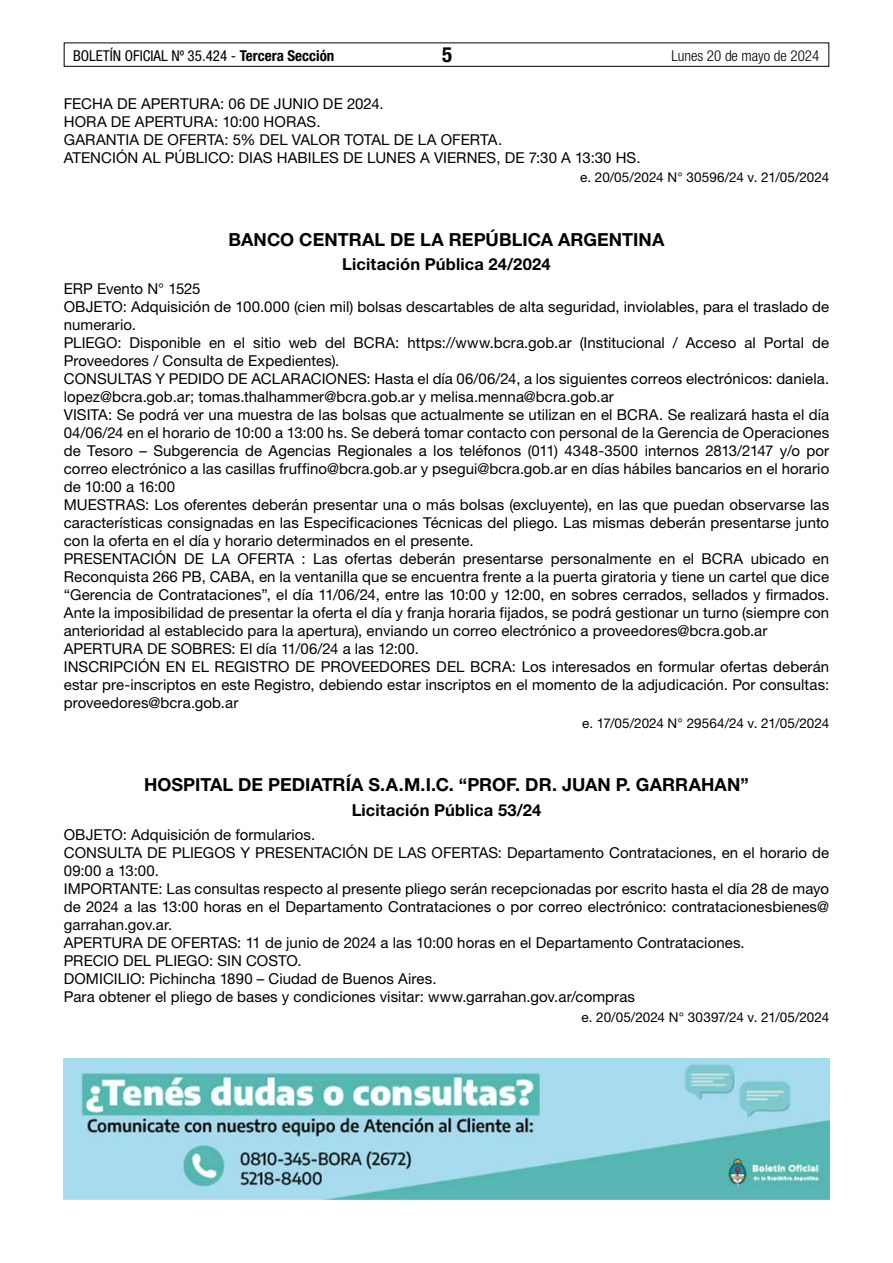
<style>
.page{position:relative;width:893px;height:1263px;background:#fff}
.page>*{position:absolute;margin:0;border:0;box-sizing:border-box;transform-origin:0 0}
.t1{font:700 condensed 21px "Helvetica Neue LT Std";color:#000}
.t2{font:700 18px "Helvetica Neue LT Std";letter-spacing:.005em;color:#000}
.t3{font:700 16.5px "Helvetica Neue LT Std";letter-spacing:.01em;color:#000}
.t4{font:15px/18px "Helvetica Neue LT Std";letter-spacing:.005em;color:#000}
.t5{font:condensed 15px "Helvetica Neue LT Std";color:#000}
.t6{font:300 condensed 15px "Helvetica Neue LT Std";color:#000}
.t7{font:13.5px "Helvetica Neue LT Std";color:#000}
.s1{font-weight:700}
</style>
<div class="page">
<div style="left:64px;top:43px;width:765px;height:24px;border:1px solid #000"></div>
<img style="left:64px;top:1059px;width:765px;height:140px">
<p class="t5" style="left:73px;top:47px;width:263px">BOLETÍN OFICIAL Nº 35.424 - <span class="s1">Tercera Sección</span></p>
<h1 class="t1" style="left:442px;top:42px;width:12px">5</h1>
<p class="t6" style="left:671px;top:47px;width:149px">Lunes 20 de mayo de 2024</p>
<p class="t4" style="left:64px;top:94px;width:578px">FECHA DE APERTURA: 06 DE JUNIO DE 2024.<br>HORA DE APERTURA: 10:00 HORAS.<br>GARANTIA DE OFERTA: 5% DEL VALOR TOTAL DE LA OFERTA.<br>ATENCIÓN AL PÚBLICO: DIAS HABILES DE LUNES A VIERNES, DE 7:30 A 13:30 HS.</p>
<p class="t7" style="left:580px;top:169px;width:251px">e. 20/05/2024 N° 30596/24 v. 21/05/2024</p>
<p class="t2" style="left:229px;top:228px;width:437px">BANCO CENTRAL DE LA REPÚBLICA ARGENTINA</p>
<p class="t3" style="left:342px;top:254px;width:210px">Licitación Pública 24/2024</p>
<p class="t4" style="left:64px;top:280px;width:767px">ERP Evento N° 1525<br>OBJETO: Adquisición de 100.000 (cien mil) bolsas descartables de alta seguridad, inviolables, para el traslado de numerario.<br>PLIEGO: Disponible en el sitio web del BCRA: https://www.bcra.gob.ar (Institucional / Acceso al Portal de Proveedores / Consulta de Expedientes).<br>CONSULTAS Y PEDIDO DE ACLARACIONES: Hasta el día 06/06/24, a los siguientes correos electrónicos: daniela. lopez@bcra.gob.ar; tomas.thalhammer@bcra.gob.ar y melisa.menna@bcra.gob.ar<br>VISITA: Se podrá ver una muestra de las bolsas que actualmente se utilizan en el BCRA. Se realizará hasta el día 04/06/24 en el horario de 10:00 a 13:00 hs. Se deberá tomar contacto con personal de la Gerencia de Operaciones de Tesoro – Subgerencia de Agencias Regionales a los teléfonos (011) 4348-3500 internos 2813/2147 y/o por correo electrónico a las casillas fruffino@bcra.gob.ar y psegui@bcra.gob.ar en días hábiles bancarios en el horario de 10:00 a 16:00<br>MUESTRAS: Los oferentes deberán presentar una o más bolsas (excluyente), en las que puedan observarse las características consignadas en las Especificaciones Técnicas del pliego. Las mismas deberán presentarse junto con la oferta en el día y horario determinados en el presente.<br>PRESENTACIÓN DE LA OFERTA : Las ofertas deberán presentarse personalmente en el BCRA ubicado en Reconquista 266 PB, CABA, en la ventanilla que se encuentra frente a la puerta giratoria y tiene un cartel que dice “Gerencia de Contrataciones”, el día 11/06/24, entre las 10:00 y 12:00, en sobres cerrados, sellados y firmados.<br>Ante la imposibilidad de presentar la oferta el día y franja horaria fijados, se podrá gestionar un turno (siempre con anterioridad al establecido para la apertura), enviando un correo electrónico a proveedores@bcra.gob.ar APERTURA DE SOBRES: El día 11/06/24 a las 12:00.<br>INSCRIPCIÓN EN EL REGISTRO DE PROVEEDORES DEL BCRA: Los interesados en formular ofertas deberán estar pre-inscriptos en este Registro, debiendo estar inscriptos en el momento de la adjudicación. Por consultas: proveedores@bcra.gob.ar</p>
<p class="t7" style="left:582px;top:715px;width:248px">e. 17/05/2024 N° 29564/24 v. 21/05/2024</p>
<p class="t2" style="left:144px;top:774px;width:606px">HOSPITAL DE PEDIATRÍA S.A.M.I.C. “PROF. DR. JUAN P. GARRAHAN”</p>
<p class="t3" style="left:352px;top:800px;width:191px">Licitación Pública 53/24</p>
<p class="t4" style="left:64px;top:826px;width:767px">OBJETO: Adquisición de formularios.<br>CONSULTA DE PLIEGOS Y PRESENTACIÓN DE LAS OFERTAS: Departamento Contrataciones, en el horario de 09:00 a 13:00.<br>IMPORTANTE: Las consultas respecto al presente pliego serán recepcionadas por escrito hasta el día 28 de mayo de 2024 a las 13:00 horas en el Departamento Contrataciones o por correo electrónico: contratacionesbienes@ garrahan.gov.ar.<br>APERTURA DE OFERTAS: 11 de junio de 2024 a las 10:00 horas en el Departamento Contrataciones.<br>PRECIO DEL PLIEGO: SIN COSTO.<br>DOMICILIO: Pichincha 1890 – Ciudad de Buenos Aires.<br>Para obtener el pliego de bases y condiciones visitar: www.garrahan.gov.ar/compras</p>
<p class="t7" style="left:582px;top:1009px;width:249px">e. 20/05/2024 N° 30397/24 v. 21/05/2024</p>
</div>
